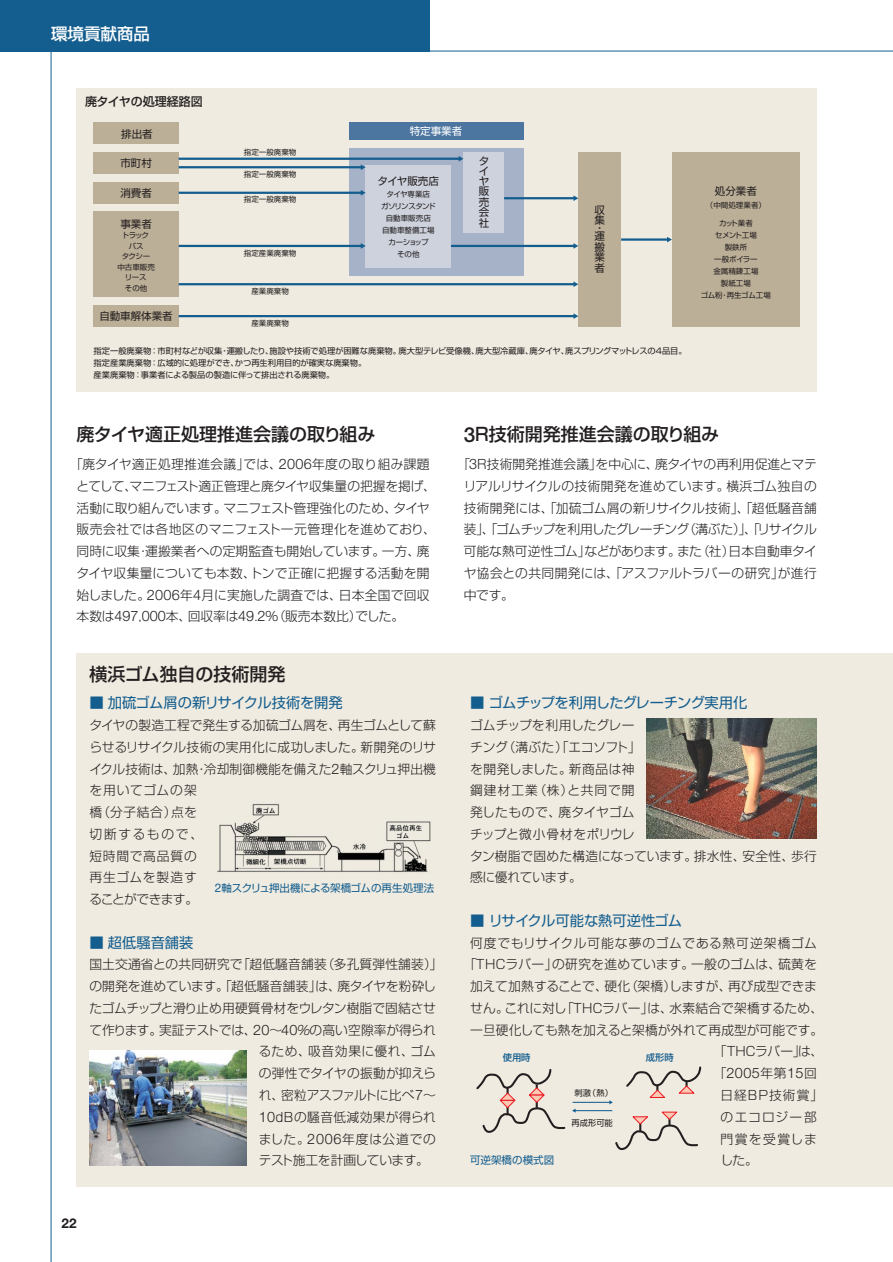
<style>
.page{position:relative;width:893px;height:1262px;background:#fff}
.page>*{position:absolute;margin:0;border:0;box-sizing:border-box;transform-origin:0 0}
.t1{font:500 18px "Shin Go";color:#231f20}
.t2{font:500 16.5px "Shin Go";color:#fff}
.t3{font:300 14.4px "Helvetica Neue";letter-spacing:.035em;color:#231f20}
.t4{font:14.25px "Shin Go";letter-spacing:-.02em;color:#145e8f}
.t5{font:14.25px "Shin Go";letter-spacing:-.045em;color:#145e8f}
.t6{font:700 13.5px "Helvetica Neue";color:#231f20}
.t7{font:300 12.75px/21.8px "Shin Go";letter-spacing:.005em;color:#231f20}
.t8{font:300 12.75px "Shin Go";letter-spacing:.055em;color:#231f20}
.t9{font:300 12.75px "Shin Go";letter-spacing:-.015em;color:#231f20}
.t10{font:300 12.75px/21.8px "Shin Go";letter-spacing:.08em;color:#231f20}
.t11{font:300 12.75px "Shin Go";letter-spacing:-.04em;color:#231f20}
.t12{font:300 12.75px "Shin Go";letter-spacing:.03em;color:#231f20}
.t13{font:300 12.75px "Shin Go";letter-spacing:.045em;color:#231f20}
.t14{font:300 12.75px "Shin Go";letter-spacing:-.035em;color:#231f20}
.t15{font:500 12px "Shin Go";color:#231f20}
.t16{font:10.5px/10.4px "Shin Go";color:#231f20;text-align:justify}
.t17{font:10.5px "Shin Go";letter-spacing:-.02em;color:#145e8f}
.t18{font:10.5px "Shin Go";color:#145e8f}
.t19{font:10.5px "Shin Go";color:#fff}
.t20{font:500 9.3px "Shin Go";color:#145e8f}
.t21{font:8.25px/12px "Shin Go";color:#231f20}
.t22{font:7.5px/12px "Shin Go";color:#231f20;text-align:center}
.s1{font-family:"Helvetica Neue";font-size:14.4px}
.s2{font-family:"Helvetica Neue";font-size:11.85px}
.s3{font-family:"Helvetica Neue";font-size:20.7px}
.s4{font-family:"Shin Go";font-size:12.75px}
</style>
<div class="page">
<div style="left:77px;top:653px;width:815px;height:533px;background:#efebe0"></div>
<hr style="left:51px;top:0;width:1px;height:1262px;background:#145e8f">
<div style="left:0;top:0;width:429px;height:51px;background:#145e8f"></div>
<hr style="left:0;top:51px;width:892px;height:1px;background:#145e8f">
<div style="left:77px;top:89px;width:739px;height:303px;background:#efebe0"></div>
<div style="left:94px;top:212px;width:85px;height:85px;background:#bcaf97"></div>
<div style="left:94px;top:123px;width:85px;height:21px;background:#bcaf97"></div>
<div style="left:94px;top:182px;width:85px;height:21px;background:#bcaf97"></div>
<div style="left:94px;top:152px;width:85px;height:22px;background:#bcaf97"></div>
<div style="left:94px;top:305px;width:85px;height:22px;background:#bcaf97"></div>
<div style="left:349px;top:123px;width:174px;height:17px;background:#4c75a0"></div>
<div style="left:349px;top:148px;width:174px;height:128px;background:#a5b2c7"></div>
<div style="left:578px;top:152px;width:43px;height:175px;background:#bcaf97"></div>
<div style="left:672px;top:152px;width:127px;height:175px;background:#bcaf97"></div>
<div style="left:366px;top:165px;width:85px;height:102px;background:#cdd2dd"></div>
<div style="left:463px;top:152px;width:41px;height:81px;background:#cdd2dd"></div>
<hr style="left:179px;top:283px;width:395px;height:2px;background:#145e8f">
<svg style="left:573px;top:281px;width:5px;height:6px"></svg>
<hr style="left:179px;top:315px;width:395px;height:2px;background:#145e8f">
<svg style="left:573px;top:313px;width:5px;height:6px"></svg>
<hr style="left:179px;top:166px;width:182px;height:2px;background:#145e8f">
<svg style="left:361px;top:164px;width:4px;height:6px"></svg>
<hr style="left:451px;top:245px;width:123px;height:2px;background:#145e8f">
<svg style="left:573px;top:243px;width:5px;height:6px"></svg>
<hr style="left:179px;top:158px;width:280px;height:2px;background:#145e8f">
<svg style="left:458px;top:156px;width:5px;height:5px"></svg>
<hr style="left:621px;top:238px;width:47px;height:3px;background:#145e8f">
<svg style="left:667px;top:237px;width:5px;height:5px"></svg>
<hr style="left:179px;top:192px;width:182px;height:2px;background:#145e8f">
<svg style="left:361px;top:190px;width:4px;height:6px"></svg>
<hr style="left:179px;top:245px;width:182px;height:2px;background:#145e8f">
<svg style="left:361px;top:243px;width:4px;height:6px"></svg>
<hr style="left:504px;top:197px;width:70px;height:2px;background:#145e8f">
<svg style="left:573px;top:195px;width:5px;height:6px"></svg>
<img style="left:89px;top:1050px;width:158px;height:115px">
<img style="left:217px;top:804px;width:214px;height:68px">
<img style="left:646px;top:719px;width:170px;height:120px">
<svg style="left:626px;top:1066px;width:75px;height:32px"></svg>
<svg style="left:615px;top:1111px;width:83px;height:39px"></svg>
<svg style="left:476px;top:1069px;width:90px;height:64px"></svg>
<hr style="left:572px;top:1101px;width:38px;height:1px;background:#145e8f">
<svg style="left:609px;top:1100px;width:4px;height:4px"></svg>
<hr style="left:575px;top:1110px;width:37px;height:1px;background:#145e8f">
<p class="t2" style="left:51px;top:27px;width:100px">環境貢献商品</p>
<p class="t15" style="left:85px;top:97px;width:119px">廃タイヤの処理経路図</p>
<p class="t16" style="left:121px;top:130px;width:33px">排出者</p>
<p class="t16" style="left:120px;top:159px;width:33px">市町村</p>
<p class="t16" style="left:120px;top:189px;width:33px">消費者</p>
<p class="t16" style="left:120px;top:220px;width:33px">事業者</p>
<p class="t22" style="left:117px;top:231px;width:39px;line-height:10.5px">トラック<br>バス<br>タクシー中古車販売リース<br>その他</p>
<p class="t16" style="left:99px;top:312px;width:75px">自動車解体業者</p>
<p class="t22" style="left:244px;top:147px;width:54px">指定一般廃棄物</p>
<p class="t22" style="left:244px;top:169px;width:54px">指定一般廃棄物</p>
<p class="t22" style="left:244px;top:194px;width:54px">指定一般廃棄物</p>
<p class="t22" style="left:244px;top:247px;width:54px">指定産業廃棄物</p>
<p class="t22" style="left:251px;top:286px;width:39px">産業廃棄物</p>
<p class="t22" style="left:251px;top:318px;width:39px">産業廃棄物</p>
<p class="t19" style="left:410px;top:128px;width:54px">特定事業者</p>
<p class="t16" style="left:377px;top:177px;width:63px">タイヤ販売店</p>
<p class="t22" style="left:381px;top:189px;width:56px">タイヤ専業店<br>ガソリンスタンド自動車販売店自動車整備工場カーショップ<br>その他</p>
<p class="t16" style="left:478px;top:157px;width:12px">タイヤ販売会社</p>
<p class="t16" style="left:594px;top:206px;width:12px">収集</p>
<p class="t16" style="left:594px;top:225px;width:12px;line-height:8.1px">・運</p>
<p class="t16" style="left:594px;top:243px;width:12px">搬業者</p>
<p class="t21" style="left:94px;top:346px;width:594px">指定一般廃棄物：市町村などが収集・運搬したり、施設や技術で処理が困難な廃棄物。廃大型テレビ受像機、廃大型冷蔵庫、廃タイヤ、廃スプリングマットレスの4品目。指定産業廃棄物：広域的に処理ができ、かつ再生利用目的が確実な廃棄物。<br>産業廃棄物：事業者による製品の製造に伴って排出される廃棄物。</p>
<p class="t16" style="left:715px;top:187px;width:43px">処分業者</p>
<p class="t22" style="left:705px;top:200px;width:62px">（中間処理業者）</p>
<p class="t22" style="left:700px;top:218px;width:72px">カット業者<br>セメント工場<br>製鉄所<br>一般ボイラー<br>金属精錬工場<br>製紙工場<br>ゴム粉・再生ゴム工場</p>
<h1 class="t1" style="left:77px;top:427px;width:300px">廃タイヤ適正処理推進会議の取り組み</h1>
<p class="t7" style="left:77px;top:455px;width:361px;text-indent:-6px">「廃タイヤ適正処理推進会議」では、<span class="s1">2006</span>年度の取り組み課題とてして、マニフェスト適正管理と廃タイヤ収集量の把握を掲げ、活動に取り組んでいます。マニフェスト管理強化のため、タイヤ販売会社では各地区のマニフェスト一元管理化を進めており、同時に収集・運搬業者への定期監査も開始しています。一方、廃タイヤ収集量についても本数、トンで正確に把握する活動を開始しました。<span class="s1">2006</span>年<span class="s1">4</span>月に実施した調査では、日本全国で回収本数は<span class="s1">497</span>,<span class="s1">000</span>本、回収率は<span class="s1">49</span>.<span class="s1">2</span>%（販売本数比）でした。</p>
<h1 class="t1" style="left:89px;top:667px;width:198px">横浜ゴム独自の技術開発</h1>
<p class="t4" style="left:89px;top:697px;width:255px">■ 加硫ゴム屑の新リサイクル技術を開発</p>
<p class="t7" style="left:89px;top:716px;width:348px">タイヤの製造工程で発生する加硫ゴム屑を、再生ゴムとして蘇らせるリサイクル技術の実用化に成功しました。新開発のリサイクル技術は、加熱・冷却制御機能を備えた<span class="s1">2</span>軸スクリュ押出機を用いてゴムの架<br>橋（分子結合）点を<br>切断するもので、<br>短時間で高品質の<br>再生ゴムを製造す<br>ることができます。</p>
<p class="t4" style="left:89px;top:937px;width:106px">■ 超低騒音舗装</p>
<p class="t7" style="left:89px;top:955px;width:354px">国土交通省との共同研究で「超低騒音舗装（多孔質弾性舗装）」</p>
<p class="t7" style="left:89px;top:977px;width:348px">の開発を進めています。「超低騒音舗装」は、廃タイヤを粉砕し</p>
<p class="t9" style="left:89px;top:1003px;width:348px">たゴムチップと滑り止め用硬質骨材をウレタン樹脂で固結させ</p>
<p class="t7" style="left:89px;top:1020px;width:348px">て作ります。実証テストでは、<span class="s1">20</span>～<span class="s1">40</span>％の高い空隙率が得られ</p>
<p class="t13" style="left:259px;top:1046px;width:179px">るため、吸音効果に優れ、ゴム</p>
<p class="t7" style="left:259px;top:1064px;width:179px">の弾性でタイヤの振動が抑えら</p>
<p class="t11" style="left:259px;top:1090px;width:179px">れ、密粒アスファルトに比べ<span class="s1">7</span>～</p>
<p class="t12" style="left:259px;top:1112px;width:179px"><span class="s1">10</span>dBの騒音低減効果が得られ</p>
<p class="t8" style="left:259px;top:1133px;width:179px">ました。<span class="s1">2006</span>年度は公道での</p>
<p class="t14" style="left:259px;top:1155px;width:172px">テスト施工を計画しています。</p>
<p class="t17" style="left:215px;top:883px;width:221px"><span class="s2">2</span>軸スクリュ押出機による架橋ゴムの再生処理法</p>
<p class="t6" style="left:62px;top:1218px;width:17px">22</p>
<h1 class="t1" style="left:463px;top:427px;width:257px"><span class="s3">3</span>R技術開発推進会議の取り組み</h1>
<p class="t7" style="left:463px;top:455px;width:354px;text-align:justify;text-indent:-6px">「<span class="s1">3</span>R技術開発推進会議」を中心に、廃タイヤの再利用促進とマテリアルリサイクルの技術開発を進めています。横浜ゴム独自の技術開発には、「加硫ゴム屑の新リサイクル技術」、「超低騒音舗装」、「ゴムチップを利用したグレーチング（溝ぶた）」、「リサイクル可能な熱可逆性ゴム」などがあります。また（社）日本自動車タイヤ協会との共同開発には、「アスファルトラバーの研究」が進行中です。</p>
<p class="t5" style="left:470px;top:697px;width:279px">■ ゴムチップを利用したグレーチング実用化</p>
<p class="t7" style="left:470px;top:716px;width:348px">ゴムチップを利用したグレー<br>チング（溝ぶた）「エコソフト」<br>を開発しました。新商品は神<br>鋼建材工業（株）と共同で開<br>発したもので、廃タイヤゴム<br>チップと微小骨材をポリウレ<br>タン樹脂で固めた構造になっています。排水性、安全性、歩行感に優れています。</p>
<p class="t4" style="left:470px;top:915px;width:214px">■ リサイクル可能な熱可逆性ゴム</p>
<p class="t8" style="left:470px;top:938px;width:348px">何度でもリサイクル可能な夢のゴムである熱可逆架橋ゴム</p>
<p class="t7" style="left:463px;top:955px;width:354px">「THCラバー」の研究を進めています。一般のゴムは、硫黄を</p>
<p class="t7" style="left:470px;top:977px;width:348px">加えて加熱することで、硬化（架橋）しますが、再び成型できま</p>
<p class="t7" style="left:470px;top:999px;width:354px">せん。これに対し「THCラバー」は、水素結合で架橋するため、</p>
<p class="t7" style="left:470px;top:1020px;width:354px">一旦硬化しても熱を加えると架橋が外れて再成型が可能です。</p>
<p class="t7" style="left:714px;top:1042px;width:111px">「THCラバー」は、</p>
<p class="t3" style="left:714px;top:1068px;width:104px"><span class="s4">「</span>2005<span class="s4">年第</span>15<span class="s4">回</span></p>
<p class="t10" style="left:720px;top:1086px;width:104px">日経BP技術賞」のエコロジー部門賞を受賞しました。</p>
<p class="t20" style="left:502px;top:1053px;width:29px">使用時</p>
<p class="t20" style="left:646px;top:1053px;width:29px">成形時</p>
<p class="t21" style="left:574px;top:1088px;width:40px">刺激（熱）</p>
<p class="t21" style="left:571px;top:1117px;width:43px">再成形可能</p>
<p class="t18" style="left:470px;top:1156px;width:86px">可逆架橋の模式図</p>
</div>
